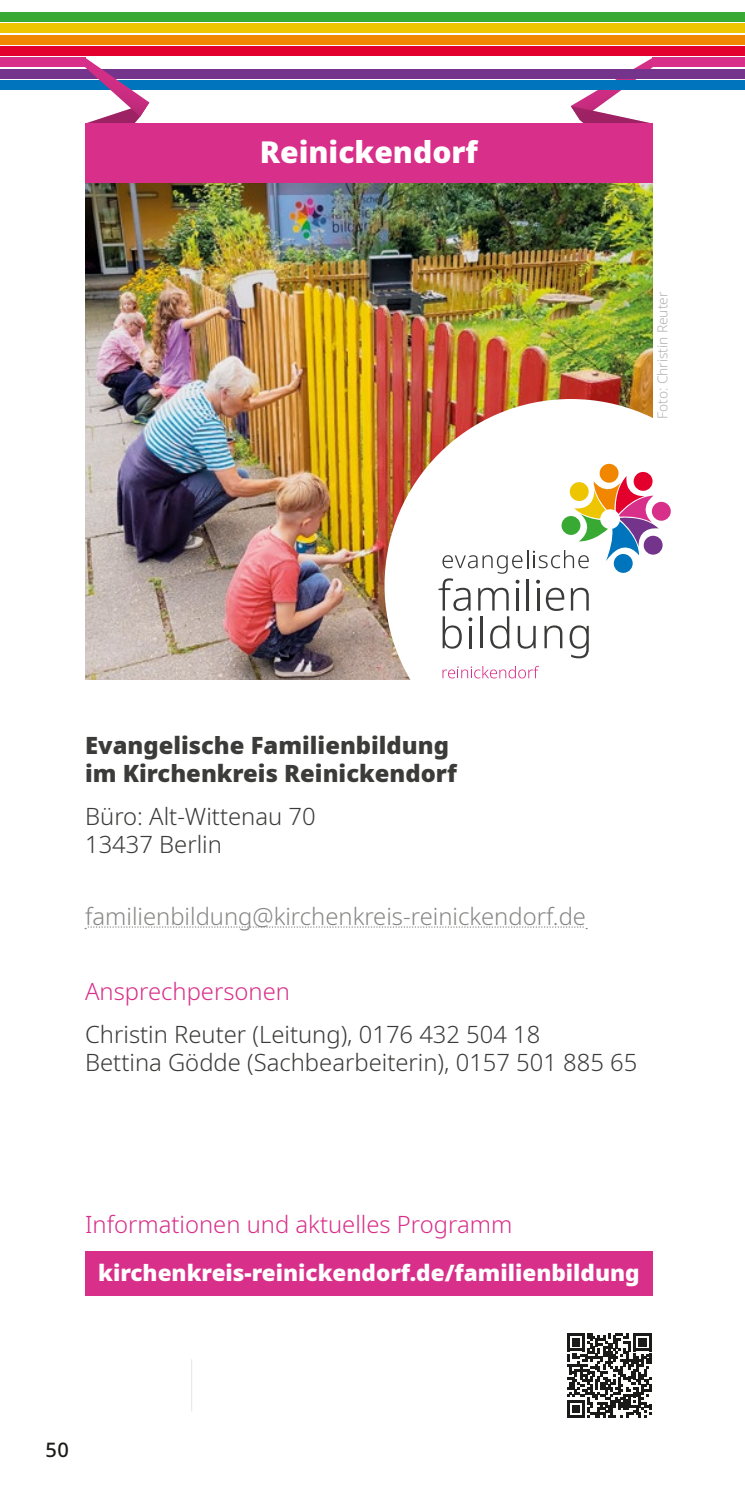
<style>
.page{position:relative;width:745px;height:1489px;background:#fff}
.page>*{position:absolute;margin:0;border:0;box-sizing:border-box;transform-origin:0 0}
.t1{font:900 30px "Noto Sans";color:#fff}
.t2{font:300 23.75px/28.5px "Noto Sans";color:#3b3b3a}
.t3{font:900 23.75px/28.5px "Noto Sans";color:#3b3b3a}
.t4{font:300 23.75px "Noto Sans";color:#d8308a}
.t5{font:300 23.75px "Noto Sans";color:#878786}
.t6{font:900 22.5px "Noto Sans";color:#fff}
.t7{font:500 20px "Noto Sans";color:#1a1a18}
.t8{font:300 13.75px "Noto Sans";letter-spacing:-.005em;color:#b1b2b3}
</style>
<div class="page">
<img style="left:85px;top:183px;width:567px;height:496px">
<svg style="left:384px;top:399px;width:287px;height:281px"></svg>
<svg style="left:570px;top:58px;width:82px;height:65px"></svg>
<div style="left:0;top:80px;width:744px;height:10px;background:#0075be"></div>
<div style="left:0;top:69px;width:744px;height:10px;background:#74348b"></div>
<div style="left:0;top:46px;width:744px;height:10px;background:#e4002c"></div>
<div style="left:0;top:35px;width:744px;height:9px;background:#f18700"></div>
<div style="left:0;top:23px;width:744px;height:10px;background:#edc500"></div>
<div style="left:652px;top:58px;width:92px;height:9px;background:#d8308a"></div>
<div style="left:0;top:12px;width:744px;height:10px;background:#38aa34"></div>
<div style="left:85px;top:123px;width:567px;height:60px;background:#d8308a"></div>
<svg style="left:85px;top:926px;width:501px;height:3px"></svg>
<div style="left:85px;top:1251px;width:567px;height:44px;background:#d8308a"></div>
<svg style="left:27px;top:44px;width:452px;height:79px"></svg>
<svg style="left:567px;top:1333px;width:84px;height:84px"></svg>
<svg style="left:632px;top:471px;width:20px;height:20px"></svg>
<div style="left:598px;top:463px;width:20px;height:20px;background:#f18700;border-radius:50%"></div>
<div style="left:642px;top:535px;width:20px;height:20px;background:#74348b;border-radius:50%"></div>
<div style="left:651px;top:501px;width:19px;height:20px;background:#d8308a;border-radius:50%"></div>
<svg style="left:438px;top:476px;width:220px;height:182px"></svg>
<svg style="left:442px;top:666px;width:97px;height:12px"></svg>
<img style="left:191px;top:1359px;width:1px;height:53px">
<svg style="left:744px;top:12px;width:1px;height:78px"></svg>
<div style="left:0;top:58px;width:27px;height:9px;background:#d8308a"></div>
<p class="t1" style="left:260px;top:130px;width:219px">Reinickendorf</p>
<p class="t8" style="left:652px;top:418px;width:128px;rotate:-90deg">Foto: Christin Reuter</p>
<p class="t3" style="left:85px;top:730px;width:373px">Evangelische Familienbildung im Kirchenkreis Reinickendorf</p>
<p class="t2" style="left:85px;top:802px;width:232px">Büro: Alt-Wittenau 70<br>13437 Berlin</p>
<p class="t5" style="left:85px;top:899px;width:502px">familienbildung@kirchenkreis-reinickendorf.de</p>
<p class="t4" style="left:85px;top:974px;width:206px">Ansprechpersonen</p>
<p class="t2" style="left:85px;top:1020px;width:553px">Christin Reuter (Leitung), 0176 432 504 18<br>Bettina Gödde (Sachbearbeiterin), 0157 501 885 65</p>
<p class="t4" style="left:85px;top:1207px;width:428px">Informationen und aktuelles Programm</p>
<p class="t6" style="left:98px;top:1255px;width:542px">kirchenkreis-reinickendorf.de/familienbildung</p>
<p class="t7" style="left:45px;top:1435px;width:25px">50</p>
</div>
